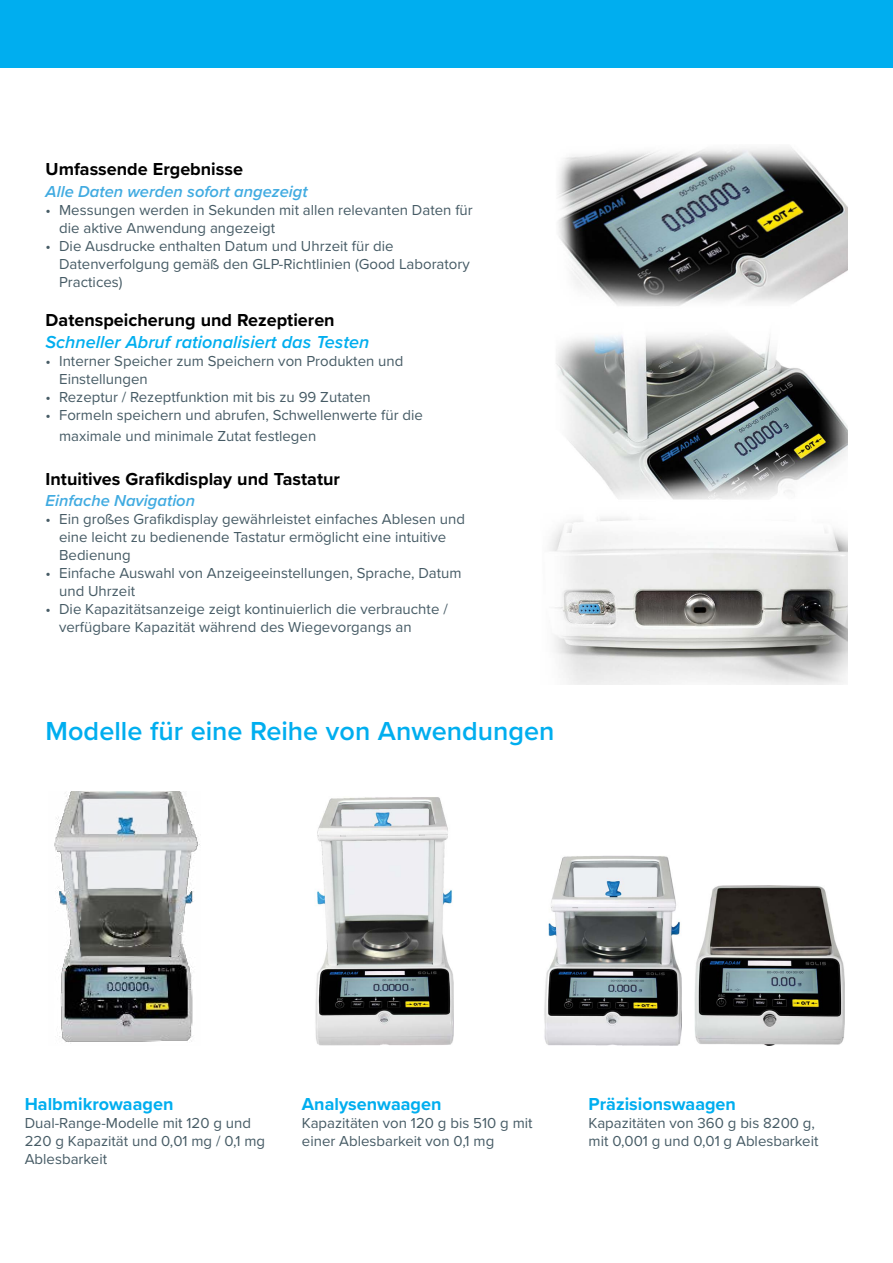
<style>
.page{position:relative;width:893px;height:1263px;background:#fff}
.page>*{position:absolute;margin:0;border:0;box-sizing:border-box;transform-origin:0 0}
.t1{font:600 27px "Proxima Nova";color:#00aeef}
.t2{font:700 18px "Proxima Nova";color:#000}
.t3{font:700 18px "Proxima Nova";color:#00aeef}
.t4{font:italic 600 18px "Proxima Nova";color:#00aeef}
.t5{font:italic 600 16.5px "Proxima Nova";color:#41abe1}
.t6{font:15px/18px "Proxima Nova";color:#465b65}
</style>
<div class="page">
<img style="left:549px;top:147px;width:298px;height:537px">
<div style="left:0;top:0;width:893px;height:67px;background:#00aeef"></div>
<img style="left:315px;top:797px;width:139px;height:248px">
<img style="left:54px;top:791px;width:146px;height:253px">
<img style="left:695px;top:885px;width:149px;height:160px">
<img style="left:544px;top:855px;width:138px;height:190px">
<p class="t2" style="left:46px;top:155px;width:199px">Umfassende Ergebnisse</p>
<p class="t5" style="left:46px;top:179px;width:264px">Alle Daten werden sofort angezeigt</p>
<p class="t6" style="left:59px;top:200px;width:415px;text-indent:-14px">• Messungen werden in Sekunden mit allen relevanten Daten für die aktive Anwendung angezeigt</p>
<p class="t6" style="left:59px;top:236px;width:412px;text-indent:-14px">• Die Ausdrucke enthalten Datum und Uhrzeit für die<br>Datenverfolgung gemäß den GLP-Richtlinien (Good Laboratory<br>Practices)</p>
<p class="t2" style="left:46px;top:307px;width:291px">Datenspeicherung und Rezeptieren</p>
<p class="t4" style="left:46px;top:328px;width:325px">Schneller Abruf rationalisiert das Testen</p>
<p class="t6" style="left:59px;top:351px;width:346px;text-indent:-14px">• Interner Speicher zum Speichern von Produkten und<br>Einstellungen</p>
<p class="t6" style="left:46px;top:387px;width:327px">• Rezeptur / Rezeptfunktion mit bis zu 99 Zutaten</p>
<p class="t6" style="left:59px;top:403px;width:365px;line-height:21.6px;text-indent:-14px">• Formeln speichern und abrufen, Schwellenwerte für die maximale und minimale Zutat festlegen</p>
<p class="t2" style="left:46px;top:465px;width:296px">Intuitives Grafikdisplay und Tastatur</p>
<p class="t5" style="left:46px;top:488px;width:151px">Einfache Navigation</p>
<p class="t6" style="left:59px;top:509px;width:407px;text-indent:-14px">• Ein großes Grafikdisplay gewährleistet einfaches Ablesen und eine leicht zu bedienende Tastatur ermöglicht eine intuitive<br>Bedienung</p>
<p class="t6" style="left:59px;top:563px;width:404px;text-indent:-14px">• Einfache Auswahl von Anzeigeeinstellungen, Sprache, Datum und Uhrzeit</p>
<p class="t6" style="left:59px;top:599px;width:390px;text-indent:-14px">• Die Kapazitätsanzeige zeigt kontinuierlich die verbrauchte / verfügbare Kapazität während des Wiegevorgangs an</p>
<h1 class="t1" style="left:46px;top:711px;width:510px">Modelle für eine Reihe von Anwendungen</h1>
<p class="t3" style="left:25px;top:1091px;width:150px">Halbmikrowaagen</p>
<p class="t6" style="left:25px;top:1114px;width:242px">Dual-Range-Modelle mit 120 g und<br>220 g Kapazität und 0,01 mg / 0,1 mg<br>Ablesbarkeit</p>
<p class="t3" style="left:302px;top:1091px;width:141px">Analysenwaagen</p>
<p class="t6" style="left:302px;top:1114px;width:232px">Kapazitäten von 120 g bis 510 g mit einer Ablesbarkeit von 0,1 mg</p>
<p class="t3" style="left:589px;top:1090px;width:149px">Präzisionswaagen</p>
<p class="t6" style="left:589px;top:1113px;width:231px">Kapazitäten von 360 g bis 8200 g, mit 0,001 g und 0,01 g Ablesbarkeit</p>
</div>
